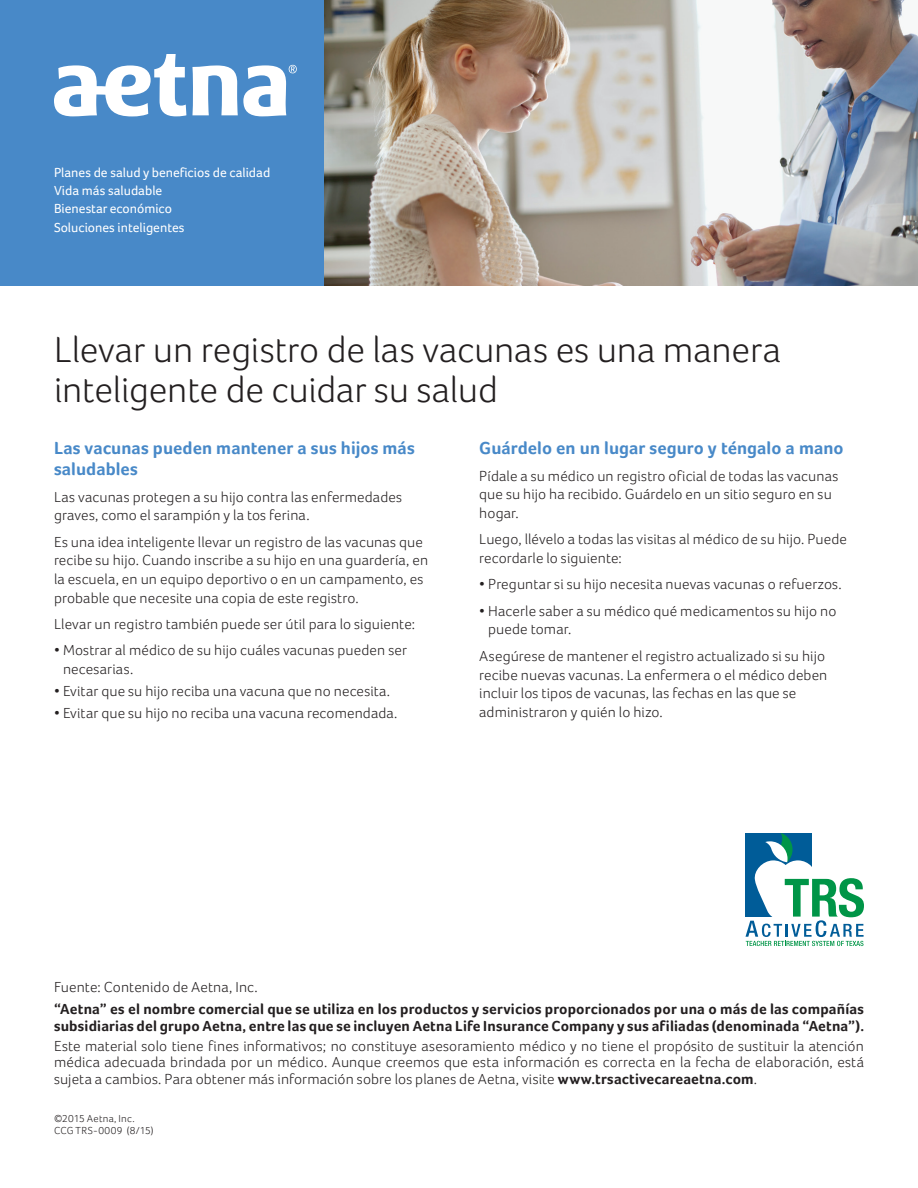
<style>
.page{position:relative;width:918px;height:1188px;background:#fff}
.page>*{position:absolute;margin:0;border:0;box-sizing:border-box;transform-origin:0 0}
.Headline_Light{font:300 37.5px/40.5px "Foco";letter-spacing:-.005em;color:#231f20}
.Color_Header{font:700 18px/21px "Foco";color:#4889c8}
.Body{font:300 15px/18.8px "Foco";letter-spacing:.01em;color:#231f20}
.Disclaimer{font:300 15px/16.5px "Foco";letter-spacing:.01em;color:#231f20}
.Brand_Statment{font:700 15px/16.5px "Foco";letter-spacing:.01em;color:#231f20}
.Footnote{font:300 15px "Foco";letter-spacing:.01em;color:#231f20}
.Organizing_Principle{font:13.5px "Foco";color:#fff}
.Copyright_Part_Numbe{font:300 10.5px "Foco";letter-spacing:.025em;color:#231f20}
.s1{font-weight:700}
</style>
<div class="page">
<div style="left:0;top:0;width:324px;height:285px;background:#4889c8"></div>
<svg style="left:54px;top:54px;width:243px;height:62px"></svg>
<img style="left:324px;top:0;width:594px;height:285px">
<svg style="left:746px;top:833px;width:118px;height:113px"></svg>
<p class="Organizing_Principle" style="left:54px;top:165px;width:218px">Planes de salud y beneficios de calidad</p>
<p class="Organizing_Principle" style="left:54px;top:183px;width:110px">Vida más saludable</p>
<p class="Organizing_Principle" style="left:54px;top:201px;width:119px">Bienestar económico</p>
<p class="Organizing_Principle" style="left:54px;top:219px;width:132px">Soluciones inteligentes</p>
<p class="Headline_Light" style="left:54px;top:329px;width:728px">Llevar un registro de las vacunas es una manera inteligente de cuidar su salud</p>
<p class="Color_Header" style="left:54px;top:437px;width:362px">Las vacunas pueden mantener a sus hijos más saludables</p>
<p class="Body" style="left:54px;top:487px;width:350px">Las vacunas protegen a su hijo contra las enfermedades graves, como el sarampión y la tos ferina.</p>
<p class="Body" style="left:54px;top:532px;width:376px">Es una idea inteligente llevar un registro de las vacunas que recibe su hijo. Cuando inscribe a su hijo en una guardería, en la escuela, en un equipo deportivo o en un campamento, es probable que necesite una copia de este registro.</p>
<p class="Body" style="left:54px;top:615px;width:363px">Llevar un registro también puede ser útil para lo siguiente:</p>
<p class="Disclaimer" style="left:63px;top:641px;width:345px;line-height:18.8px;text-indent:-9px">• Mostrar al médico de su hijo cuáles vacunas pueden ser necesarias.</p>
<p class="Disclaimer" style="left:54px;top:683px;width:338px">• Evitar que su hijo reciba una vacuna que no necesita.</p>
<p class="Disclaimer" style="left:54px;top:705px;width:345px">• Evitar que su hijo no reciba una vacuna recomendada.</p>
<p class="Color_Header" style="left:479px;top:437px;width:366px">Guárdelo en un lugar seguro y téngalo a mano</p>
<p class="Body" style="left:479px;top:466px;width:361px">Pídale a su médico un registro oficial de todas las vacunas que su hijo ha recibido. Guárdelo en un sitio seguro en su hogar.</p>
<p class="Body" style="left:479px;top:530px;width:369px">Luego, llévelo a todas las visitas al médico de su hijo. Puede recordarle lo siguiente:</p>
<p class="Disclaimer" style="left:479px;top:576px;width:364px">• Preguntar si su hijo necesita nuevas vacunas o refuerzos.</p>
<p class="Disclaimer" style="left:488px;top:601px;width:350px;line-height:18.8px;text-indent:-9px">• Hacerle saber a su médico qué medicamentos su hijo no puede tomar.</p>
<p class="Body" style="left:479px;top:646px;width:350px">Asegúrese de mantener el registro actualizado si su hijo recibe nuevas vacunas. La enfermera o el médico deben incluir los tipos de vacunas, las fechas en las que se administraron y quién lo hizo.</p>
<p class="Footnote" style="left:54px;top:979px;width:205px">Fuente: Contenido de Aetna, Inc.</p>
<p class="Brand_Statment" style="left:54px;top:1001px;width:812px">“Aetna” es el nombre comercial que se utiliza en los productos y servicios proporcionados por una o más de las compañías subsidiarias del grupo Aetna, entre las que se incluyen Aetna Life Insurance Company y sus afiliadas (denominada “Aetna”).</p>
<p class="Disclaimer" style="left:54px;top:1037px;width:812px;text-align:justify">Este material solo tiene fines informativos; no constituye asesoramiento médico y no tiene el propósito de sustituir la atención médica adecuada brindada por un médico. Aunque creemos que esta información es correcta en la fecha de elaboración, está sujeta a cambios. Para obtener más información sobre los planes de Aetna, visite <span class="s1">www.trsactivecareaetna.com</span>.</p>
<p class="Copyright_Part_Numbe" style="left:54px;top:1112px;width:82px">©2015 Aetna, Inc.</p>
<p class="Copyright_Part_Numbe" style="left:54px;top:1124px;width:101px">CCG TRS-0009 (8/15)</p>
</div>
